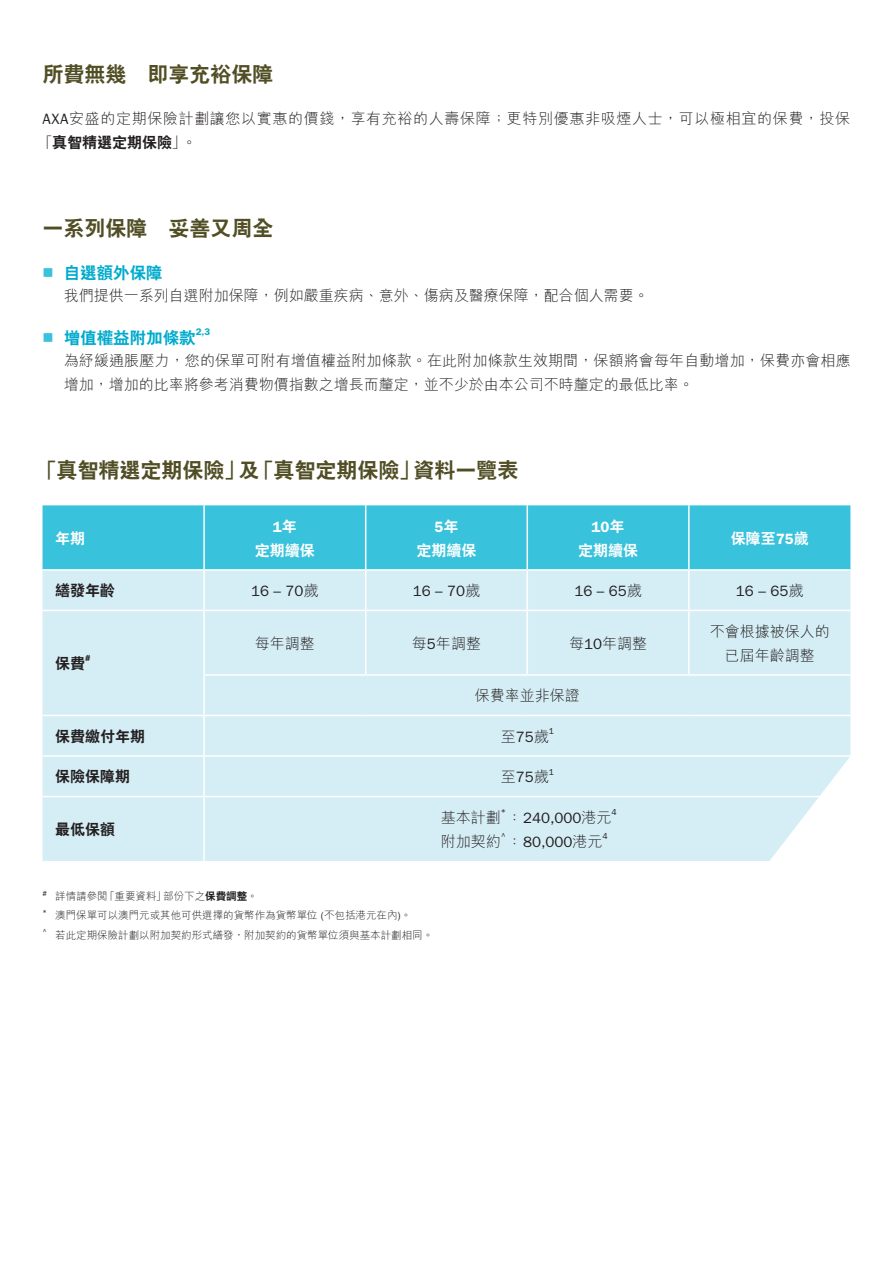
<style>
.page{position:relative;width:893px;height:1263px;background:#fff}
.page>*{position:absolute;margin:0;border:0;box-sizing:border-box;transform-origin:0 0}
.t1{font:21px "C Hei 2 Xbold HKSCS";color:#514e25}
.t2{font:16.5px "C Hei 2 Xbold HKSCS";color:#00abcd}
.t3{font:15px/24px "M Hei Light HKSCS";color:#231f20}
.t4{font:15px/24px "M Hei Light HKSCS";letter-spacing:.04em;color:#231f20}
.t5{font:15px/24px "C Hei 2 Xbold HKSCS";color:#fff;text-align:center}
.t6{font:15px "ITC Franklin Gothic Std";color:#231f20}
.t7{font:15px "C Hei 2 Xbold HKSCS";color:#231f20}
.t8{font:10.5px "M Hei Light HKSCS";color:#231f20}
.t9{font:600 9.6px "ITC Franklin Gothic Std";color:#00abcd}
.t10{font:8.7px "ITC Franklin Gothic Std";color:#231f20}
.t11{font:600 8.7px "ITC Franklin Gothic Std";color:#231f20}
.s1{font-family:"ITC Franklin Gothic Std"}
.s2{font-family:"C Hei 2 Xbold HKSCS"}
.s3{color:#38c2db}
.s4{font-family:"ITC Franklin Gothic Std";font-weight:600}
.s5{font-family:"M Hei Light HKSCS"}
</style>
<div class="page">
<div style="left:43px;top:505px;width:807px;height:64px;background:#38c2db"></div>
<div style="left:43px;top:571px;width:807px;height:290px;background:#d5eef5"></div>
<hr style="left:203px;top:505px;width:2px;height:64px;background:#fff">
<hr style="left:365px;top:505px;width:1px;height:64px;background:#fff">
<hr style="left:526px;top:505px;width:2px;height:64px;background:#fff">
<hr style="left:688px;top:505px;width:2px;height:64px;background:#fff">
<hr style="left:203px;top:571px;width:2px;height:39px;background:#fff">
<hr style="left:365px;top:571px;width:1px;height:39px;background:#fff">
<hr style="left:526px;top:571px;width:2px;height:39px;background:#fff">
<hr style="left:688px;top:571px;width:2px;height:39px;background:#fff">
<hr style="left:43px;top:610px;width:161px;height:1px;background:#fff">
<hr style="left:204px;top:610px;width:162px;height:1px;background:#fff">
<hr style="left:203px;top:611px;width:2px;height:63px;background:#fff">
<hr style="left:366px;top:610px;width:161px;height:1px;background:#fff">
<hr style="left:365px;top:611px;width:1px;height:63px;background:#fff">
<hr style="left:527px;top:610px;width:162px;height:1px;background:#fff">
<hr style="left:526px;top:611px;width:2px;height:63px;background:#fff">
<hr style="left:689px;top:610px;width:161px;height:1px;background:#fff">
<hr style="left:688px;top:611px;width:2px;height:63px;background:#fff">
<hr style="left:203px;top:674px;width:163px;height:2px;background:#fff">
<hr style="left:203px;top:676px;width:2px;height:39px;background:#fff">
<hr style="left:366px;top:674px;width:161px;height:2px;background:#fff">
<hr style="left:527px;top:674px;width:162px;height:2px;background:#fff">
<hr style="left:689px;top:674px;width:161px;height:2px;background:#fff">
<hr style="left:43px;top:715px;width:161px;height:1px;background:#fff">
<hr style="left:204px;top:715px;width:162px;height:1px;background:#fff">
<hr style="left:203px;top:716px;width:2px;height:39px;background:#fff">
<hr style="left:366px;top:715px;width:161px;height:1px;background:#fff">
<hr style="left:527px;top:715px;width:162px;height:1px;background:#fff">
<hr style="left:689px;top:715px;width:161px;height:1px;background:#fff">
<hr style="left:43px;top:755px;width:161px;height:2px;background:#fff">
<hr style="left:204px;top:755px;width:162px;height:2px;background:#fff">
<hr style="left:203px;top:757px;width:2px;height:39px;background:#fff">
<hr style="left:366px;top:755px;width:161px;height:2px;background:#fff">
<hr style="left:527px;top:755px;width:162px;height:2px;background:#fff">
<hr style="left:689px;top:755px;width:161px;height:2px;background:#fff">
<hr style="left:43px;top:796px;width:161px;height:1px;background:#fff">
<hr style="left:204px;top:796px;width:162px;height:1px;background:#fff">
<hr style="left:203px;top:797px;width:2px;height:64px;background:#fff">
<hr style="left:366px;top:796px;width:161px;height:1px;background:#fff">
<hr style="left:527px;top:796px;width:162px;height:1px;background:#fff">
<hr style="left:689px;top:796px;width:161px;height:1px;background:#fff">
<svg style="left:764px;top:755px;width:87px;height:106px"></svg>
<p class="t1" style="left:43px;top:61px;width:233px">所費無幾　即享充裕保障</p>
<p class="t4" style="left:38px;top:106px;width:814px;text-indent:5px"><span class="s1">AXA</span>安盛的定期保險計劃讓您以實惠的價錢，享有充裕的人壽保障；更特別優惠非吸煙人士，可以極相宜的保費，投保「<span class="s2">真智精選定期保險</span>」。</p>
<p class="t1" style="left:43px;top:214px;width:233px">一系列保障　妥善又周全</p>
<p class="t2" style="left:43px;top:261px;width:122px"><span class="s3">■</span> 自選額外保障</p>
<p class="t3" style="left:64px;top:283px;width:586px">我們提供一系列自選附加保障，例如嚴重疾病、意外、傷病及醫療保障，配合個人需要。</p>
<p class="t2" style="left:43px;top:326px;width:155px"><span class="s3">■</span> 增值權益附加條款</p>
<p class="t9" style="left:196px;top:326px;width:16px">2,3</p>
<p class="t3" style="left:64px;top:348px;width:788px">為紓緩通脹壓力，您的保單可附有增值權益附加條款。在此附加條款生效期間，保額將會每年自動增加，保費亦會相應增加，增加的比率將參考消費物價指數之增長而釐定，並不少於由本公司不時釐定的最低比率。</p>
<p class="t1" style="left:37px;top:456px;width:483px">「真智精選定期保險」及「真智定期保險」資料一覽表</p>
<p class="t5" style="left:55px;top:526px;width:31px">年期</p>
<p class="t5" style="left:255px;top:514px;width:61px"><span class="s4">1</span>年<br>定期續保</p>
<p class="t5" style="left:416px;top:514px;width:61px"><span class="s4">5</span>年<br>定期續保</p>
<p class="t5" style="left:578px;top:514px;width:61px"><span class="s4">10</span>年<br>定期續保</p>
<p class="t5" style="left:731px;top:526px;width:80px">保障至<span class="s4">75</span>歲</p>
<p class="t7" style="left:55px;top:580px;width:62px">繕發年齡</p>
<p class="t6" style="left:251px;top:582px;width:69px">16 – 70<span class="s5">歲</span></p>
<p class="t6" style="left:413px;top:582px;width:69px">16 – 70<span class="s5">歲</span></p>
<p class="t6" style="left:574px;top:582px;width:69px">16 – 65<span class="s5">歲</span></p>
<p class="t6" style="left:736px;top:582px;width:69px">16 – 65<span class="s5">歲</span></p>
<p class="t7" style="left:55px;top:653px;width:31px">保費</p>
<p class="t11" style="left:85px;top:653px;width:7px">#</p>
<p class="t3" style="left:255px;top:630px;width:61px">每年調整</p>
<p class="t3" style="left:412px;top:630px;width:70px">每<span class="s1">5</span>年調整</p>
<p class="t3" style="left:569px;top:630px;width:79px">每<span class="s1">10</span>年調整</p>
<p class="t3" style="left:475px;top:683px;width:106px">保費率並非保證</p>
<p class="t7" style="left:55px;top:726px;width:92px">保費繳付年期</p>
<p class="t3" style="left:501px;top:723px;width:49px">至<span class="s1">75</span>歲</p>
<p class="t10" style="left:549px;top:726px;width:7px">1</p>
<p class="t7" style="left:55px;top:766px;width:77px">保險保障期</p>
<p class="t3" style="left:501px;top:764px;width:49px">至<span class="s1">75</span>歲</p>
<p class="t10" style="left:549px;top:767px;width:7px">1</p>
<p class="t7" style="left:55px;top:819px;width:62px">最低保額</p>
<p class="t10" style="left:501px;top:807px;width:7px">*</p>
<p class="t10" style="left:611px;top:807px;width:7px">4</p>
<p class="t3" style="left:441px;top:828px;width:163px">附加契約： <span class="s1">80,000</span>港元</p>
<p class="t3" style="left:441px;top:804px;width:172px">基本計劃： <span class="s1">240,000</span>港元</p>
<p class="t10" style="left:501px;top:831px;width:7px">^</p>
<p class="t10" style="left:602px;top:831px;width:7px">4</p>
<p class="t8" style="left:43px;top:889px;width:217px"><sup>#</sup> 詳情請參閱「重要資料」部份下之<span class="s2">保費調整</span>。</p>
<p class="t8" style="left:43px;top:908px;width:370px"><sup>*</sup> 澳門保單可以澳門元或其他可供選擇的貨幣作為貨幣單位 <span class="s1">(</span>不包括港元在內<span class="s1">)</span>。</p>
<p class="t8" style="left:43px;top:927px;width:392px"><sup>^</sup> 若此定期保險計劃以附加契約形式繕發，附加契約的貨幣單位須與基本計劃相同。</p>
<p class="t3" style="left:710px;top:618px;width:122px;text-align:center">不會根據被保人的已屆年齡調整</p>
</div>
